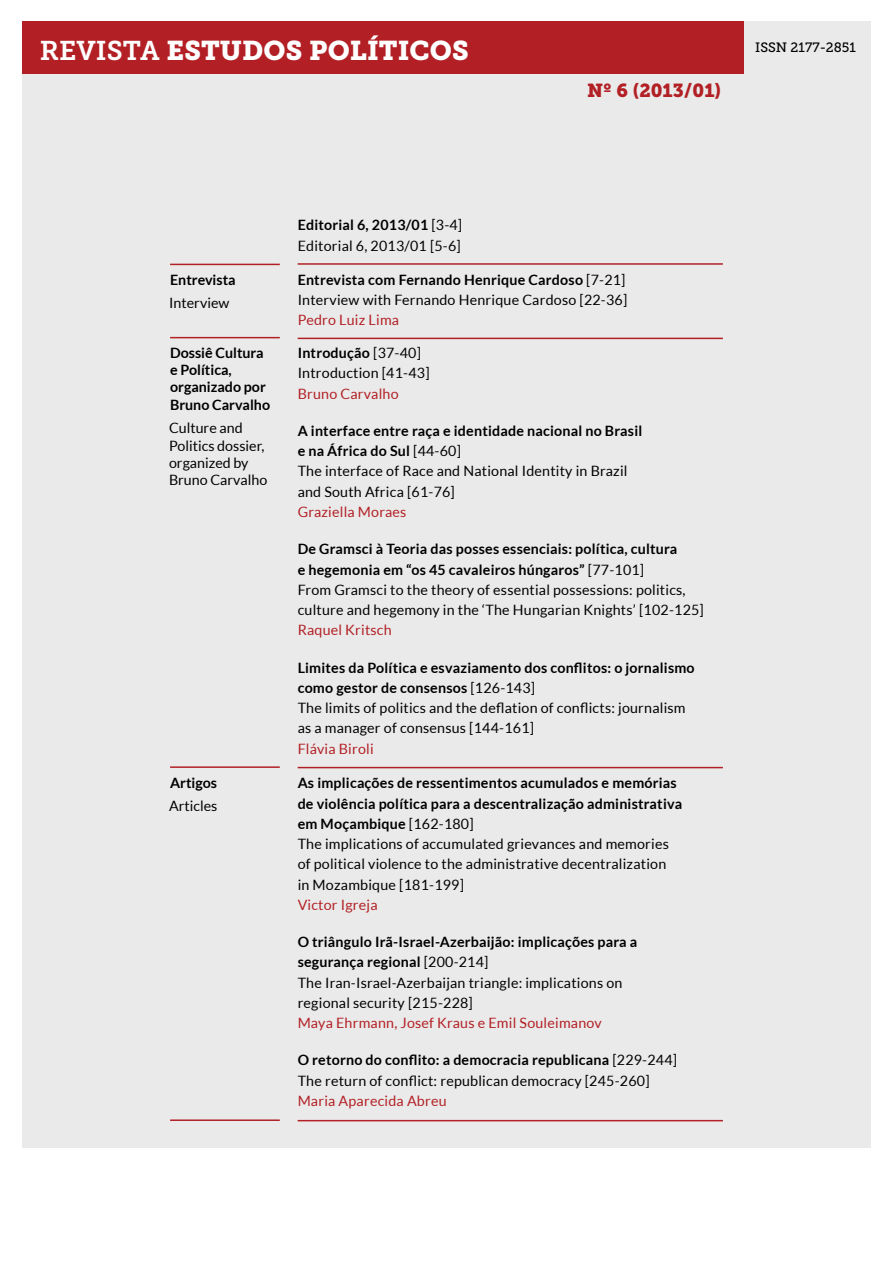
<style>
.page{position:relative;width:893px;height:1263px;background:#fff}
.page>*{position:absolute;margin:0;border:0;box-sizing:border-box;transform-origin:0 0}
.t1{font:27px "Museo Slab 900";color:#fff}
.t2{font:18.75px "Museo Slab 900";color:#b22025}
.t3{font:14.25px/20.2px "Lato";letter-spacing:.015em;color:#000}
.t4{font:14.25px "Lato";letter-spacing:.015em;color:#b22025}
.t5{font:700 14.25px/17.1px "Lato";color:#000}
.t6{font:13.5px "Museo Slab 500";color:#000}
.s1{font-family:"Museo Slab 700"}
.s2{font-weight:700}
</style>
<div class="page">
<div style="left:22px;top:21px;width:849px;height:1127px;background:#eaeaea"></div>
<div style="left:22px;top:21px;width:721px;height:52px;background:#b22025"></div>
<hr style="left:298px;top:263px;width:425px;height:2px;background:#b22025">
<hr style="left:298px;top:338px;width:425px;height:1px;background:#b22025">
<hr style="left:298px;top:767px;width:425px;height:1px;background:#b22025">
<hr style="left:298px;top:1120px;width:425px;height:1px;background:#b22025">
<hr style="left:170px;top:264px;width:110px;height:1px;background:#b22025">
<hr style="left:170px;top:337px;width:110px;height:1px;background:#b22025">
<hr style="left:170px;top:766px;width:110px;height:2px;background:#b22025">
<hr style="left:170px;top:1119px;width:110px;height:2px;background:#b22025">
<h1 class="t1" style="left:40px;top:35px;width:430px"><span class="s1">REVISTA</span> ESTUDOS POLÍTICOS</h1>
<p class="t6" style="left:755px;top:40px;width:102px">ISSN 2177-2851</p>
<h2 class="t2" style="left:587px;top:80px;width:135px">Nº 6 (2013/01)</h2>
<p class="t5" style="left:170px;top:271px;width:67px">Entrevista</p>
<p class="t3" style="left:169px;top:292px;width:62px">Interview</p>
<p class="t5" style="left:170px;top:344px;width:102px">Dossiê Cultura e Política, organizado por<br>Bruno Carvalho</p>
<p class="t3" style="left:169px;top:420px;width:100px;line-height:17.1px">Culture and<br>Politics dossier, organized by<br>Bruno Carvalho</p>
<p class="t5" style="left:170px;top:774px;width:49px">Artigos</p>
<p class="t3" style="left:169px;top:796px;width:50px">Articles</p>
<p class="t3" style="left:298px;top:215px;width:166px"><span class="s2">Editorial 6, 2013/01</span> [3-4]<br>Editorial 6, 2013/01 [5-6]</p>
<p class="t3" style="left:298px;top:269px;width:331px"><span class="s2">Entrevista com Fernando Henrique Cardoso</span> [7-21]<br>Interview with Fernando Henrique Cardoso [22-36]</p>
<p class="t4" style="left:298px;top:312px;width:103px">Pedro Luiz Lima</p>
<p class="t3" style="left:298px;top:343px;width:133px"><span class="s2">Introdução</span> [37-40]<br>Introduction [41-43]</p>
<p class="t4" style="left:298px;top:386px;width:103px">Bruno Carvalho</p>
<p class="t3" style="left:298px;top:421px;width:346px"><span class="s2">A interface entre raça e identidade nacional no Brasil e na África do Sul</span> [44-60]<br>The interface of Race and National Identity in Brazil and South Africa [61-76]</p>
<p class="t4" style="left:298px;top:504px;width:110px">Graziella Moraes</p>
<p class="t3" style="left:298px;top:539px;width:408px"><span class="s2">De Gramsci à Teoria das posses essenciais: política, cultura<br>e hegemonia em “os 45 cavaleiros húngaros”</span> [77-101]<br>From Gramsci to the theory of essential possessions: politics, culture and hegemony in the ‘The Hungarian Knights’ [102-125]</p>
<p class="t4" style="left:298px;top:622px;width:96px">Raquel Kritsch</p>
<p class="t3" style="left:298px;top:657px;width:399px"><span class="s2">Limites da Política e esvaziamento dos conflitos: o jornalismo como gestor de consensos</span> [126-143]<br>The limits of politics and the deflation of conflicts: journalism as a manager of consensus [144-161]</p>
<p class="t4" style="left:298px;top:740px;width:78px">Flávia Biroli</p>
<p class="t3" style="left:298px;top:773px;width:386px"><span class="s2">As implicações de ressentimentos acumulados e memórias de violência política para a descentralização administrativa em Moçambique</span> [162-180]<br>The implications of accumulated grievances and memories of political violence to the administrative decentralization<br>in Mozambique [181-199]</p>
<p class="t4" style="left:298px;top:897px;width:81px">Victor Igreja</p>
<p class="t3" style="left:298px;top:932px;width:341px"><span class="s2">O triângulo Irã-Israel-Azerbaijão: implicações para a segurança regional</span> [200-214]<br>The Iran-Israel-Azerbaijan triangle: implications on regional security [215-228]</p>
<p class="t4" style="left:298px;top:1015px;width:306px">Maya Ehrmann, Josef Kraus e Emil Souleimanov</p>
<p class="t3" style="left:298px;top:1050px;width:381px"><span class="s2">O retorno do conflito: a democracia republicana</span> [229-244]<br>The return of conflict: republican democracy [245-260]</p>
<p class="t4" style="left:298px;top:1093px;width:150px">Maria Aparecida Abreu</p>
</div>
